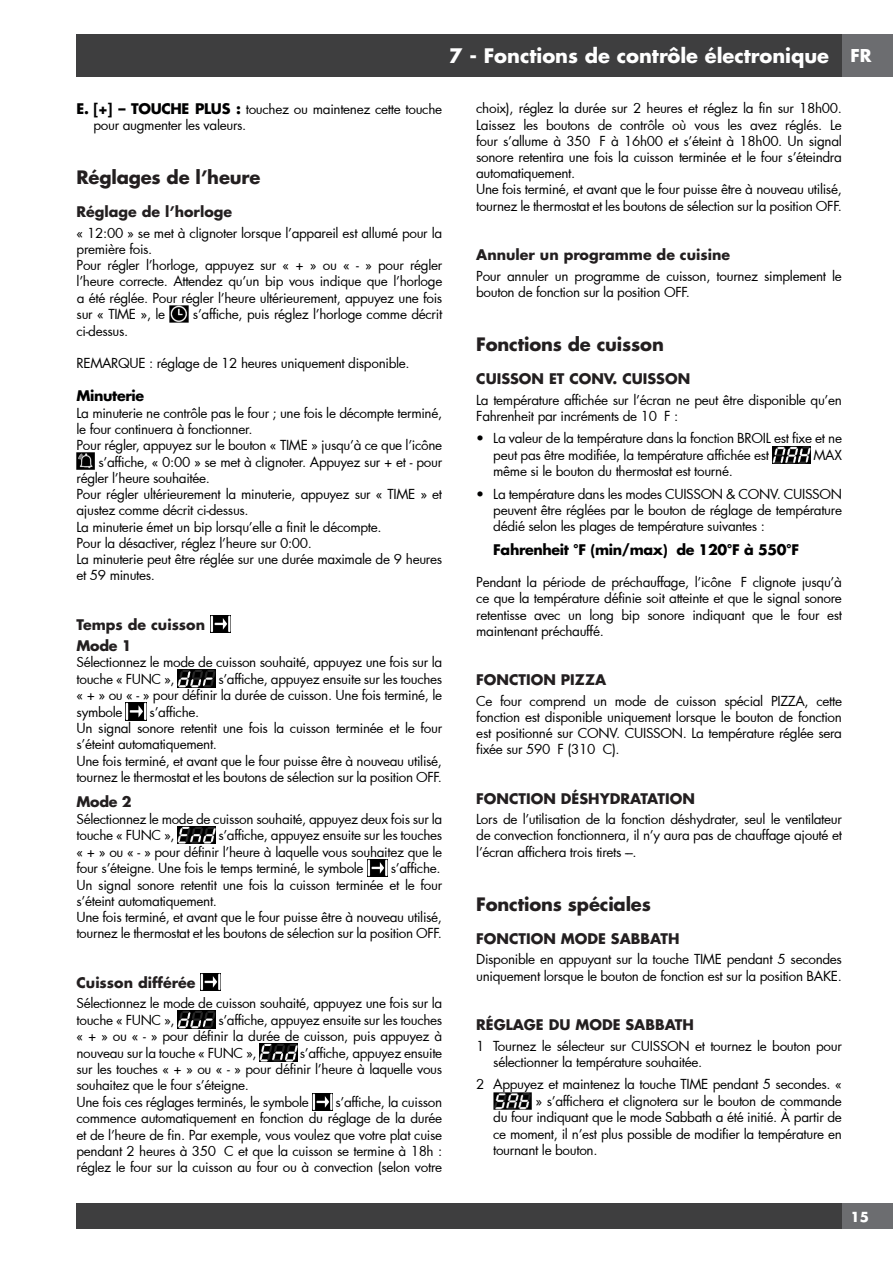
<style>
.page{position:relative;width:893px;height:1263px;background:#fff}
.page>*{position:absolute;margin:0;border:0;box-sizing:border-box;transform-origin:0 0}
.t1{font:700 19.5px "Futura Std";color:#fff}
.t2{font:700 18px "Futura Std";letter-spacing:-.01em;color:#231f20}
.t3{font:700 17.25px "Futura Std";color:#fff}
.t4{font:700 14.25px/21.3px "Futura Std";color:#231f20}
.t5{font:700 14.25px "Futura Std";letter-spacing:-.025em;color:#000001}
.t6{font:13.5px/16.2px "Futura";letter-spacing:-.025em;color:#000001}
.t7{font:700 13.5px "Futura Std";color:#fff}
.s1{font-family:"Futura Std";font-weight:700;font-size:14.25px}
</style>
<div class="page">
<div style="left:77px;top:34px;width:765px;height:43px;background:#3e3e3f"></div>
<div style="left:842px;top:34px;width:51px;height:43px;background:#6c6d70"></div>
<div style="left:77px;top:1203px;width:765px;height:26px;background:#3e3e3f"></div>
<div style="left:842px;top:1203px;width:51px;height:26px;background:#6c6d70"></div>
<img style="left:170px;top:305px;width:19px;height:18px">
<img style="left:77px;top:453px;width:18px;height:17px">
<img style="left:210px;top:615px;width:20px;height:18px">
<img style="left:178px;top:670px;width:37px;height:17px">
<img style="left:126px;top:703px;width:19px;height:17px">
<img style="left:178px;top:826px;width:37px;height:17px">
<img style="left:367px;top:859px;width:20px;height:17px">
<img style="left:200px;top:973px;width:21px;height:18px">
<img style="left:178px;top:1011px;width:37px;height:17px">
<img style="left:259px;top:1044px;width:38px;height:17px">
<img style="left:312px;top:1093px;width:20px;height:17px">
<img style="left:772px;top:446px;width:38px;height:17px">
<img style="left:493px;top:1092px;width:38px;height:17px">
<h1 class="t1" style="left:449px;top:43px;width:381px">7 - Fonctions de contrôle électronique</h1>
<p class="t3" style="left:850px;top:44px;width:23px">FR</p>
<p class="t6" style="left:94px;top:101px;width:350px;text-indent:-17px"><span class="s1">E. [+] – TOUCHE PLUS :</span> touchez ou maintenez cette touche pour augmenter les valeurs.</p>
<h2 class="t2" style="left:77px;top:165px;width:185px">Réglages de l’heure</h2>
<p class="t4" style="left:77px;top:201px;width:157px">Réglage de l’horloge</p>
<p class="t6" style="left:77px;top:224px;width:367px">« 12:00 » se met à clignoter lorsque l’appareil est allumé pour la première fois.<br>Pour régler l’horloge, appuyez sur « + » ou « - » pour régler l’heure correcte. Attendez qu’un bip vous indique que l’horloge a été réglée. Pour régler l’heure ultérieurement, appuyez une fois sur « TIME », le</p>
<p class="t6" style="left:193px;top:306px;width:251px">s’affiche, puis réglez l’horloge comme décrit</p>
<p class="t6" style="left:77px;top:322px;width:53px">ci-dessus.</p>
<p class="t6" style="left:77px;top:355px;width:335px">REMARQUE : réglage de 12 heures uniquement disponible.</p>
<p class="t5" style="left:77px;top:386px;width:69px">Minuterie</p>
<p class="t6" style="left:77px;top:404px;width:367px">La minuterie ne contrôle pas le four ; une fois le décompte terminé,</p>
<p class="t6" style="left:77px;top:420px;width:178px">le four continuera à fonctionner.</p>
<p class="t6" style="left:77px;top:437px;width:367px">Pour régler, appuyez sur le bouton « TIME » jusqu’à ce que l’icône</p>
<p class="t6" style="left:98px;top:453px;width:345px">s’affiche, « 0:00 » se met à clignoter. Appuyez sur + et - pour</p>
<p class="t6" style="left:76px;top:470px;width:135px">régler l’heure souhaitée.</p>
<p class="t6" style="left:76px;top:486px;width:367px">Pour régler ultérieurement la minuterie, appuyez sur « TIME » et</p>
<p class="t6" style="left:76px;top:502px;width:174px">ajustez comme décrit ci-dessus.</p>
<p class="t6" style="left:76px;top:518px;width:307px">La minuterie émet un bip lorsqu’elle a finit le décompte.</p>
<p class="t6" style="left:76px;top:534px;width:237px">Pour la désactiver, réglez l’heure sur 0:00.</p>
<p class="t6" style="left:76px;top:551px;width:367px">La minuterie peut être réglée sur une durée maximale de 9 heures</p>
<p class="t6" style="left:77px;top:567px;width:80px">et 59 minutes.</p>
<p class="t4" style="left:77px;top:613px;width:130px">Temps de cuisson<br>Mode 1</p>
<p class="t6" style="left:77px;top:654px;width:367px;line-height:16.8px">Sélectionnez le mode de cuisson souhaité, appuyez une fois sur la touche « FUNC »,</p>
<p class="t6" style="left:77px;top:670px;width:367px;text-align:justify;text-indent:142px">s’affiche, appuyez ensuite sur les touches « + » ou « - » pour définir la durée de cuisson. Une fois terminé, le symbole</p>
<p class="t6" style="left:76px;top:704px;width:367px;text-indent:73px">s’affiche.<br>Un signal sonore retentit une fois la cuisson terminée et le four s’éteint automatiquement.<br>Une fois terminé, et avant que le four puisse être à nouveau utilisé, tournez le thermostat et les boutons de sélection sur la position OFF.</p>
<p class="t4" style="left:77px;top:791px;width:57px">Mode 2</p>
<p class="t6" style="left:77px;top:810px;width:367px;line-height:16.8px">Sélectionnez le mode de cuisson souhaité, appuyez deux fois sur la touche « FUNC »,</p>
<p class="t6" style="left:76px;top:827px;width:367px;text-align:justify;text-indent:142px">s’affiche, appuyez ensuite sur les touches « + » ou « - » pour définir l’heure à laquelle vous souhaitez que le four s’éteigne. Une fois le temps terminé, le symbole</p>
<p class="t6" style="left:76px;top:860px;width:367px;text-indent:314px">s’affiche.<br>Un signal sonore retentit une fois la cuisson terminée et le four s’éteint automatiquement.<br>Une fois terminé, et avant que le four puisse être à nouveau utilisé, tournez le thermostat et les boutons de sélection sur la position OFF.</p>
<p class="t4" style="left:77px;top:971px;width:121px">Cuisson différée</p>
<p class="t6" style="left:77px;top:994px;width:367px;line-height:16.8px">Sélectionnez le mode de cuisson souhaité, appuyez une fois sur la touche « FUNC »,</p>
<p class="t6" style="left:76px;top:1011px;width:367px;text-align:justify;text-indent:142px">s’affiche, appuyez ensuite sur les touches « + » ou « - » pour définir la durée de cuisson, puis appuyez à nouveau sur la touche « FUNC »,</p>
<p class="t6" style="left:77px;top:1044px;width:367px;text-indent:223px">s’affiche, appuyez ensuite sur les touches « + » ou « - » pour définir l’heure à laquelle vous souhaitez que le four s’éteigne.<br>Une fois ces réglages terminés, le symbole</p>
<p class="t6" style="left:76px;top:1094px;width:367px;text-align:justify;text-indent:259px">s’affiche, la cuisson commence automatiquement en fonction du réglage de la durée et de l’heure de fin. Par exemple, vous voulez que votre plat cuise pendant 2 heures à 350 °C et que la cuisson se termine à 18h : réglez le four sur la cuisson au four ou à convection (selon votre</p>
<p class="t6" style="left:476px;top:100px;width:367px">choix), réglez la durée sur 2 heures et réglez la fin sur 18h00.<br>Laissez les boutons de contrôle où vous les avez réglés. Le four s’allume à 350 °F à 16h00 et s’éteint à 18h00. Un signal sonore retentira une fois la cuisson terminée et le four s’éteindra automatiquement.<br>Une fois terminé, et avant que le four puisse être à nouveau utilisé, tournez le thermostat et les boutons de sélection sur la position OFF.</p>
<p class="t4" style="left:476px;top:244px;width:255px">Annuler un programme de cuisine</p>
<p class="t6" style="left:476px;top:267px;width:367px">Pour annuler un programme de cuisson, tournez simplement le bouton de fonction sur la position OFF.</p>
<h2 class="t2" style="left:476px;top:332px;width:189px">Fonctions de cuisson</h2>
<p class="t4" style="left:476px;top:368px;width:216px">CUISSON ET CONV. CUISSON</p>
<p class="t6" style="left:476px;top:391px;width:367px">La température affichée sur l’écran ne peut être disponible qu’en<br>Fahrenheit par incréments de 10 °F :</p>
<p class="t6" style="left:493px;top:430px;width:350px;line-height:16.8px;text-indent:-17px">• La valeur de la température dans la fonction BROIL est fixe et ne peut pas être modifiée, la température affichée est</p>
<p class="t6" style="left:813px;top:447px;width:30px">MAX</p>
<p class="t6" style="left:493px;top:463px;width:241px">même si le bouton du thermostat est tourné.</p>
<p class="t6" style="left:493px;top:486px;width:350px;text-align:justify;text-indent:-17px">• La température dans les modes CUISSON &amp; CONV. CUISSON peuvent être réglées par le bouton de réglage de température dédié selon les plages de température suivantes :</p>
<p class="t5" style="left:493px;top:540px;width:308px">Fahrenheit °F (min/max) de 120°F à 550°F</p>
<p class="t6" style="left:476px;top:574px;width:367px;text-align:justify">Pendant la période de préchauffage, l’icône °F clignote jusqu’à ce que la température définie soit atteinte et que le signal sonore retentisse avec un long bip sonore indiquant que le four est maintenant préchauffé.</p>
<p class="t4" style="left:476px;top:669px;width:131px">FONCTION PIZZA</p>
<p class="t6" style="left:476px;top:692px;width:367px;text-align:justify">Ce four comprend un mode de cuisson spécial PIZZA, cette fonction est disponible uniquement lorsque le bouton de fonction est positionné sur CONV. CUISSON. La température réglée sera fixée sur 590 °F (310 °C).</p>
<p class="t4" style="left:476px;top:788px;width:220px">FONCTION DÉSHYDRATATION</p>
<p class="t6" style="left:476px;top:811px;width:367px;text-align:justify">Lors de l’utilisation de la fonction déshydrater, seul le ventilateur de convection fonctionnera, il n’y aura pas de chauffage ajouté et l’écran affichera trois tirets ---.</p>
<h2 class="t2" style="left:476px;top:892px;width:176px">Fonctions spéciales</h2>
<p class="t4" style="left:476px;top:928px;width:205px">FONCTION MODE SABBATH</p>
<p class="t6" style="left:476px;top:951px;width:367px">Disponible en appuyant sur la touche TIME pendant 5 secondes uniquement lorsque le bouton de fonction est sur la position BAKE.</p>
<p class="t4" style="left:476px;top:1014px;width:219px">RÉGLAGE DU MODE SABBATH</p>
<p class="t6" style="left:493px;top:1037px;width:350px;text-indent:-17px">1 Tournez le sélecteur sur CUISSON et tournez le bouton pour sélectionner la température souhaitée.</p>
<p class="t6" style="left:476px;top:1076px;width:367px">2 Appuyez et maintenez la touche TIME pendant 5 secondes. «</p>
<p class="t6" style="left:536px;top:1093px;width:308px">» s’affichera et clignotera sur le bouton de commande</p>
<p class="t6" style="left:493px;top:1109px;width:350px">du four indiquant que le mode Sabbath a été initié. À partir de</p>
<p class="t6" style="left:493px;top:1125px;width:350px">ce moment, il n’est plus possible de modifier la température en</p>
<p class="t6" style="left:493px;top:1141px;width:106px">tournant le bouton.</p>
<p class="t7" style="left:850px;top:1208px;width:20px">15</p>
</div>
